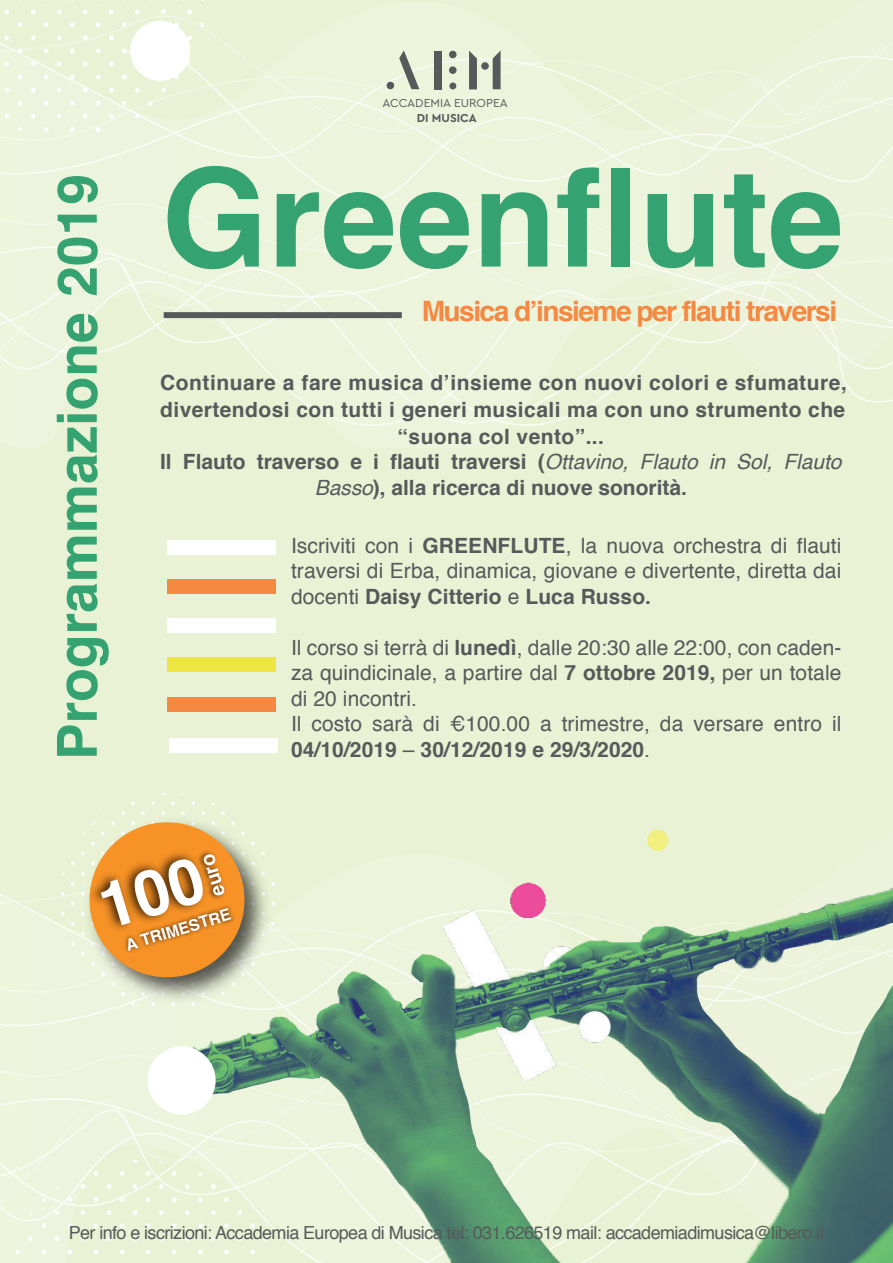
<style>
.page{position:relative;width:893px;height:1263px;background:#fff}
.page>*{position:absolute;margin:0;border:0;box-sizing:border-box;transform-origin:0 0}
.t1{font:700 136.35px "Helvetica";color:#34a371}
.t2{font:700 55.2px "Helvetica";color:#34a371}
.t3{font:700 28.05px "Helvetica";letter-spacing:-.055em;color:#f68942}
.t4{font:21px/25.5px "Helvetica";letter-spacing:.005em;color:#575a5b;text-align:justify}
.t5{font:700 21px/26.2px "Helvetica";letter-spacing:.02em;color:#575a5b;text-align:center}
.t6{font:700 19.8px "Helvetica";color:#fff}
.t7{font:18px "Helvetica";letter-spacing:-.035em;color:#575a5b}
.t8{font:700 16.05px "Helvetica";color:#fff}
.t9{font:12.15px "Cera GR";color:#575a5b}
.t10{font:700 12.15px "Cera GR";color:#575a5b}
.s1{font-weight:400;font-style:italic}
.s2{font-weight:700}
.s3{font-weight:400}
</style>
<div class="page">
<div style="left:1px;top:0;width:892px;height:1263px;background:#e9f2d4"></div>
<svg style="left:0;top:867px;width:61px;height:126px"></svg>
<svg style="left:0;top:1067px;width:194px;height:196px"></svg>
<img style="left:194px;top:835px;width:699px;height:428px">
<svg style="left:125px;top:36px;width:768px;height:179px"></svg>
<svg style="left:0;top:215px;width:893px;height:211px"></svg>
<div style="left:449px;top:83px;width:7px;height:6px;background:#575a5b;border-radius:50%"></div>
<div style="left:387px;top:82px;width:7px;height:7px;background:#575a5b;border-radius:50%"></div>
<div style="left:449px;top:66px;width:8px;height:8px;background:#575a5b;border-radius:50%"></div>
<div style="left:449px;top:51px;width:8px;height:7px;background:#575a5b;border-radius:50%"></div>
<svg style="left:469px;top:51px;width:8px;height:38px"></svg>
<svg style="left:493px;top:50px;width:8px;height:39px"></svg>
<div style="left:481px;top:62px;width:8px;height:8px;background:#575a5b;border-radius:50%"></div>
<svg style="left:399px;top:50px;width:20px;height:39px"></svg>
<div style="left:434px;top:51px;width:7px;height:39px;background:#575a5b"></div>
<div style="left:164px;top:312px;width:238px;height:6px;background:#575a5b"></div>
<div style="left:168px;top:540px;width:108px;height:14px;background:#fff"></div>
<div style="left:168px;top:579px;width:108px;height:15px;background:#f68942"></div>
<div style="left:168px;top:618px;width:108px;height:15px;background:#fff"></div>
<div style="left:168px;top:658px;width:108px;height:14px;background:#ede642"></div>
<div style="left:168px;top:697px;width:108px;height:14px;background:#f68942"></div>
<div style="left:169px;top:738px;width:108px;height:15px;background:#fff"></div>
<div style="left:647px;top:829px;width:21px;height:22px;background:#f2ef81;border-radius:50%"></div>
<img style="left:61px;top:794px;width:154px;height:196px">
<img style="left:77px;top:810px;width:201px;height:200px">
<img style="left:115px;top:986px;width:137px;height:13px">
<img style="left:74px;top:833px;width:6px;height:139px">
<img style="left:0;top:0;width:205px;height:131px">
<div style="left:130px;top:21px;width:60px;height:60px;background:#fff;border-radius:50%"></div>
<img style="left:2px;top:1161px;width:278px;height:102px">
<div style="left:147px;top:1046px;width:69px;height:68px;background:#fff;border-radius:50%"></div>
<svg style="left:80px;top:813px;width:174px;height:173px"></svg>
<h2 class="t2" style="left:33px;top:760px;width:587px;rotate:-90deg">Programmazione 2019</h2>
<p class="t9" style="left:382px;top:96px;width:127px">ACCADEMIA EUROPEA</p>
<p class="t10" style="left:417px;top:111px;width:62px">DI MUSICA</p>
<h1 class="t1" style="left:162px;top:109px;width:683px">Greenflute</h1>
<h3 class="t3" style="left:422px;top:288px;width:417px">Musica d’insieme per flauti traversi</h3>
<p class="t5" style="left:160px;top:369px;width:688px">Continuare a fare musica d’insieme con nuovi colori e sfumature, divertendosi con tutti i generi musicali ma con uno strumento che “suona col vento”...<br>Il Flauto traverso e i flauti traversi (<span class="s1">Ottavino, Flauto in Sol, Flauto Basso</span>), alla ricerca di nuove sonorità.</p>
<p class="t4" style="left:291px;top:533px;width:552px">Iscriviti con i <span class="s2">GREENFLUTE</span>, la nuova orchestra di flauti traversi di Erba, dinamica, giovane e divertente, diretta dai docenti <span class="s2">Daisy Citterio</span> e <span class="s2">Luca Russo.</span></p>
<p class="t4" style="left:291px;top:635px;width:552px;text-align:left">Il corso si terrà di <span class="s2">lunedì</span>, dalle 20:30 alle 22:00, con caden&shy;za quindicinale, a partire dal <span class="s2">7 ottobre 2019,</span> per un totale di 20 incontri.<br>Il costo sarà di €100.00 a trimestre, da versare entro il</p>
<p class="t5" style="left:291px;top:737px;width:361px">04/10/2019 <span class="s3">–</span> 30/12/2019 e 29/3/2020<span class="s3">.</span></p>
<p class="t6" style="left:204px;top:900px;width:44px;rotate:-107deg">euro</p>
<p class="t8" style="left:122px;top:933px;width:111px;rotate:-17deg">A TRIMESTRE</p>
<p class="t7" style="left:69px;top:1219px;width:757px">Per info e iscrizioni: Accademia Europea di Musica tel: 031.626519 mail: accademiadimusica@libero.it</p>
</div>
